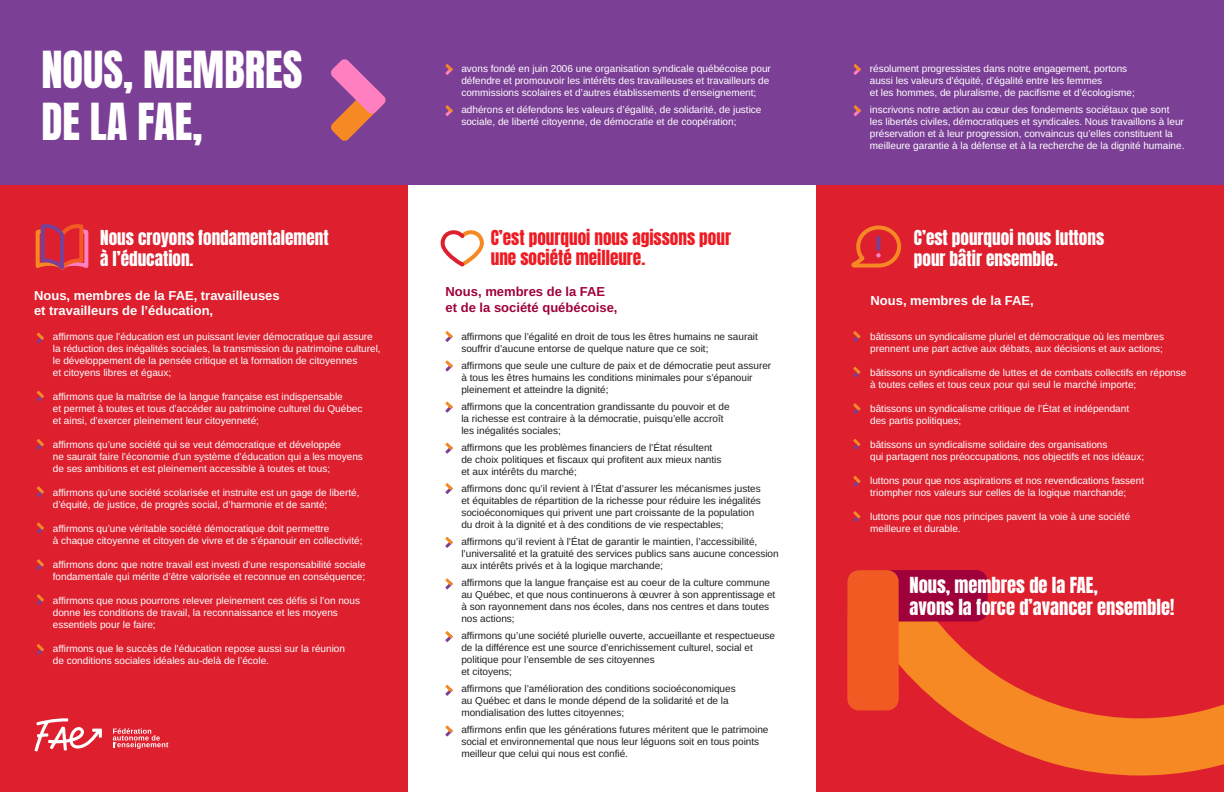
<style>
.page{position:relative;width:1224px;height:792px;background:#dd1f2e}
.page>*{position:absolute;margin:0;border:0;box-sizing:border-box;transform-origin:0 0}
.t1{font:42.7px/51.2px "Anton";color:#fff}
.t2{font:18.5px/22.2px "Anton";color:#fff}
.t3{font:17.2px/20.7px "Anton";color:#fff}
.t4{font:17.2px/20.7px "Anton";color:#ed1c24}
.t5{font:700 13px/15.6px "Arimo";color:#fff}
.t6{font:700 13px/15.6px "Arimo";color:#9f003b}
.t7{font:10px/12px "Arimo";color:#fff}
.t8{font:10px/12px "Arimo";color:#231f20}
</style>
<div class="page">
<div style="left:408px;top:0;width:408px;height:792px;background:#fff"></div>
<svg style="left:853px;top:331px;width:8px;height:11px"></svg>
<svg style="left:853px;top:403px;width:8px;height:11px"></svg>
<svg style="left:853px;top:367px;width:8px;height:11px"></svg>
<svg style="left:853px;top:439px;width:8px;height:11px"></svg>
<svg style="left:853px;top:511px;width:8px;height:11px"></svg>
<svg style="left:853px;top:476px;width:8px;height:11px"></svg>
<svg style="left:37px;top:333px;width:7px;height:11px"></svg>
<svg style="left:37px;top:439px;width:7px;height:11px"></svg>
<svg style="left:37px;top:486px;width:7px;height:11px"></svg>
<svg style="left:37px;top:559px;width:7px;height:11px"></svg>
<svg style="left:37px;top:644px;width:7px;height:11px"></svg>
<svg style="left:37px;top:522px;width:7px;height:12px"></svg>
<svg style="left:37px;top:594px;width:7px;height:11px"></svg>
<svg style="left:37px;top:391px;width:7px;height:11px"></svg>
<svg style="left:445px;top:331px;width:8px;height:11px"></svg>
<svg style="left:445px;top:360px;width:8px;height:11px"></svg>
<svg style="left:445px;top:443px;width:8px;height:11px"></svg>
<svg style="left:445px;top:402px;width:8px;height:11px"></svg>
<svg style="left:445px;top:483px;width:8px;height:11px"></svg>
<svg style="left:445px;top:578px;width:8px;height:11px"></svg>
<svg style="left:445px;top:537px;width:8px;height:11px"></svg>
<svg style="left:445px;top:631px;width:8px;height:11px"></svg>
<svg style="left:445px;top:725px;width:8px;height:11px"></svg>
<svg style="left:445px;top:685px;width:8px;height:11px"></svg>
<svg style="left:440px;top:230px;width:44px;height:37px"></svg>
<svg style="left:35px;top:224px;width:54px;height:46px"></svg>
<svg style="left:851px;top:225px;width:50px;height:43px"></svg>
<div style="left:0;top:0;width:1224px;height:184px;background:#7c3f96"></div>
<svg style="left:331px;top:59px;width:55px;height:82px"></svg>
<svg style="left:899px;top:622px;width:325px;height:154px"></svg>
<div style="left:847px;top:570px;width:141px;height:52px;background:#9f003b;border-radius:12px"></div>
<div style="left:847px;top:570px;width:52px;height:141px;background:#f15a22;border-radius:12px"></div>
<svg style="left:445px;top:64px;width:8px;height:11px"></svg>
<svg style="left:445px;top:105px;width:8px;height:11px"></svg>
<svg style="left:854px;top:64px;width:7px;height:11px"></svg>
<svg style="left:854px;top:105px;width:7px;height:11px"></svg>
<svg style="left:113px;top:728px;width:55px;height:21px"></svg>
<svg style="left:34px;top:718px;width:68px;height:34px"></svg>
<h1 class="t1" style="left:41px;top:48px;width:263px">NOUS, MEMBRES<br>DE LA FAE,</h1>
<h3 class="t3" style="left:100px;top:229px;width:230px">Nous croyons fondamentalement à l’éducation.</h3>
<h3 class="t5" style="left:34px;top:288px;width:247px">Nous, membres de la FAE, travailleuses et travailleurs de l’éducation,</h3>
<p class="t7" style="left:53px;top:330px;width:329px">affirmons que l’éducation est un puissant levier démocratique qui assure la réduction des inégalités sociales, la transmission du patrimoine culturel, le développement de la pensée critique et la formation de citoyennes<br>et citoyens libres et égaux;</p>
<p class="t7" style="left:53px;top:390px;width:311px">affirmons que la maîtrise de la langue française est indispensable<br>et permet à toutes et tous d’accéder au patrimoine culturel du Québec et ainsi, d’exercer pleinement leur citoyenneté;</p>
<p class="t7" style="left:53px;top:438px;width:312px">affirmons qu’une société qui se veut démocratique et développée<br>ne saurait faire l’économie d’un système d’éducation qui a les moyens de ses ambitions et est pleinement accessible à toutes et tous;</p>
<p class="t7" style="left:53px;top:486px;width:308px">affirmons qu’une société scolarisée et instruite est un gage de liberté, d’équité, de justice, de progrès social, d’harmonie et de santé;</p>
<p class="t7" style="left:53px;top:522px;width:311px">affirmons qu’une véritable société démocratique doit permettre<br>à chaque citoyenne et citoyen de vivre et de s’épanouir en collectivité;</p>
<p class="t7" style="left:53px;top:558px;width:314px">affirmons donc que notre travail est investi d’une responsabilité sociale fondamentale qui mérite d’être valorisée et reconnue en conséquence;</p>
<p class="t7" style="left:53px;top:594px;width:309px">affirmons que nous pourrons relever pleinement ces défis si l’on nous donne les conditions de travail, la reconnaissance et les moyens essentiels pour le faire;</p>
<p class="t7" style="left:53px;top:642px;width:294px">affirmons que le succès de l’éducation repose aussi sur la réunion de conditions sociales idéales au-delà de l’école.</p>
<p class="t7" style="left:461px;top:63px;width:311px">avons fondé en juin 2006 une organisation syndicale québécoise pour défendre et promouvoir les intérêts des travailleuses et travailleurs de commissions scolaires et d’autres établissements d’enseignement;</p>
<p class="t7" style="left:461px;top:104px;width:302px">adhérons et défendons les valeurs d’égalité, de solidarité, de justice sociale, de liberté citoyenne, de démocratie et de coopération;</p>
<p class="t7" style="left:870px;top:63px;width:267px">résolument progressistes dans notre engagement, portons aussi les valeurs d’équité, d’égalité entre les femmes<br>et les hommes, de pluralisme, de pacifisme et d’écologisme;</p>
<p class="t7" style="left:870px;top:104px;width:316px">inscrivons notre action au cœur des fondements sociétaux que sont les libertés civiles, démocratiques et syndicales. Nous travaillons à leur préservation et à leur progression, convaincus qu’elles constituent la meilleure garantie à la défense et à la recherche de la dignité humaine.</p>
<h3 class="t4" style="left:491px;top:228px;width:242px">C’est pourquoi nous agissons pour une société meilleure.</h3>
<h3 class="t3" style="left:914px;top:229px;width:192px">C’est pourquoi nous luttons pour bâtir ensemble.</h3>
<h3 class="t6" style="left:446px;top:284px;width:173px">Nous, membres de la FAE et de la société québécoise,</h3>
<h3 class="t5" style="left:871px;top:293px;width:165px">Nous, membres de la FAE,</h3>
<p class="t8" style="left:461px;top:330px;width:298px">affirmons que l’égalité en droit de tous les êtres humains ne saurait souffrir d’aucune entorse de quelque nature que ce soit;</p>
<p class="t8" style="left:461px;top:359px;width:311px">affirmons que seule une culture de paix et de démocratie peut assurer à tous les êtres humains les conditions minimales pour s’épanouir pleinement et atteindre la dignité;</p>
<p class="t8" style="left:461px;top:400px;width:270px">affirmons que la concentration grandissante du pouvoir et de la richesse est contraire à la démocratie, puisqu’elle accroît les inégalités sociales;</p>
<p class="t8" style="left:461px;top:441px;width:262px">affirmons que les problèmes financiers de l’État résultent de choix politiques et fiscaux qui profitent aux mieux nantis et aux intérêts du marché;</p>
<p class="t8" style="left:461px;top:482px;width:301px">affirmons donc qu’il revient à l’État d’assurer les mécanismes justes et équitables de répartition de la richesse pour réduire les inégalités socioéconomiques qui privent une part croissante de la population du droit à la dignité et à des conditions de vie respectables;</p>
<p class="t8" style="left:461px;top:535px;width:319px">affirmons qu’il revient à l’État de garantir le maintien, l’accessibilité, l’universalité et la gratuité des services publics sans aucune concession aux intérêts privés et à la logique marchande;</p>
<p class="t8" style="left:461px;top:576px;width:316px">affirmons que la langue française est au coeur de la culture commune au Québec, et que nous continuerons à œuvrer à son apprentissage et à son rayonnement dans nos écoles, dans nos centres et dans toutes nos actions;</p>
<p class="t8" style="left:461px;top:629px;width:315px">affirmons qu’une société plurielle ouverte, accueillante et respectueuse de la différence est une source d’enrichissement culturel, social et politique pour l’ensemble de ses citoyennes<br>et citoyens;</p>
<p class="t8" style="left:461px;top:682px;width:276px">affirmons que l’amélioration des conditions socioéconomiques au Québec et dans le monde dépend de la solidarité et de la mondialisation des luttes citoyennes;</p>
<p class="t8" style="left:461px;top:723px;width:309px">affirmons enfin que les générations futures méritent que le patrimoine social et environnemental que nous leur léguons soit en tous points meilleur que celui qui nous est confié.</p>
<p class="t7" style="left:870px;top:330px;width:295px">bâtissons un syndicalisme pluriel et démocratique où les membres prennent une part active aux débats, aux décisions et aux actions;</p>
<p class="t7" style="left:870px;top:366px;width:318px">bâtissons un syndicalisme de luttes et de combats collectifs en réponse à toutes celles et tous ceux pour qui seul le marché importe;</p>
<p class="t7" style="left:870px;top:402px;width:261px">bâtissons un syndicalisme critique de l’État et indépendant des partis politiques;</p>
<p class="t7" style="left:870px;top:438px;width:276px">bâtissons un syndicalisme solidaire des organisations<br>qui partagent nos préoccupations, nos objectifs et nos idéaux;</p>
<p class="t7" style="left:870px;top:474px;width:276px">luttons pour que nos aspirations et nos revendications fassent triompher nos valeurs sur celles de la logique marchande;</p>
<p class="t7" style="left:870px;top:510px;width:262px">luttons pour que nos principes pavent la voie à une société meilleure et durable.</p>
<h2 class="t2" style="left:909px;top:575px;width:266px">Nous, membres de la FAE,<br>avons la force d’avancer ensemble!</h2>
</div>
